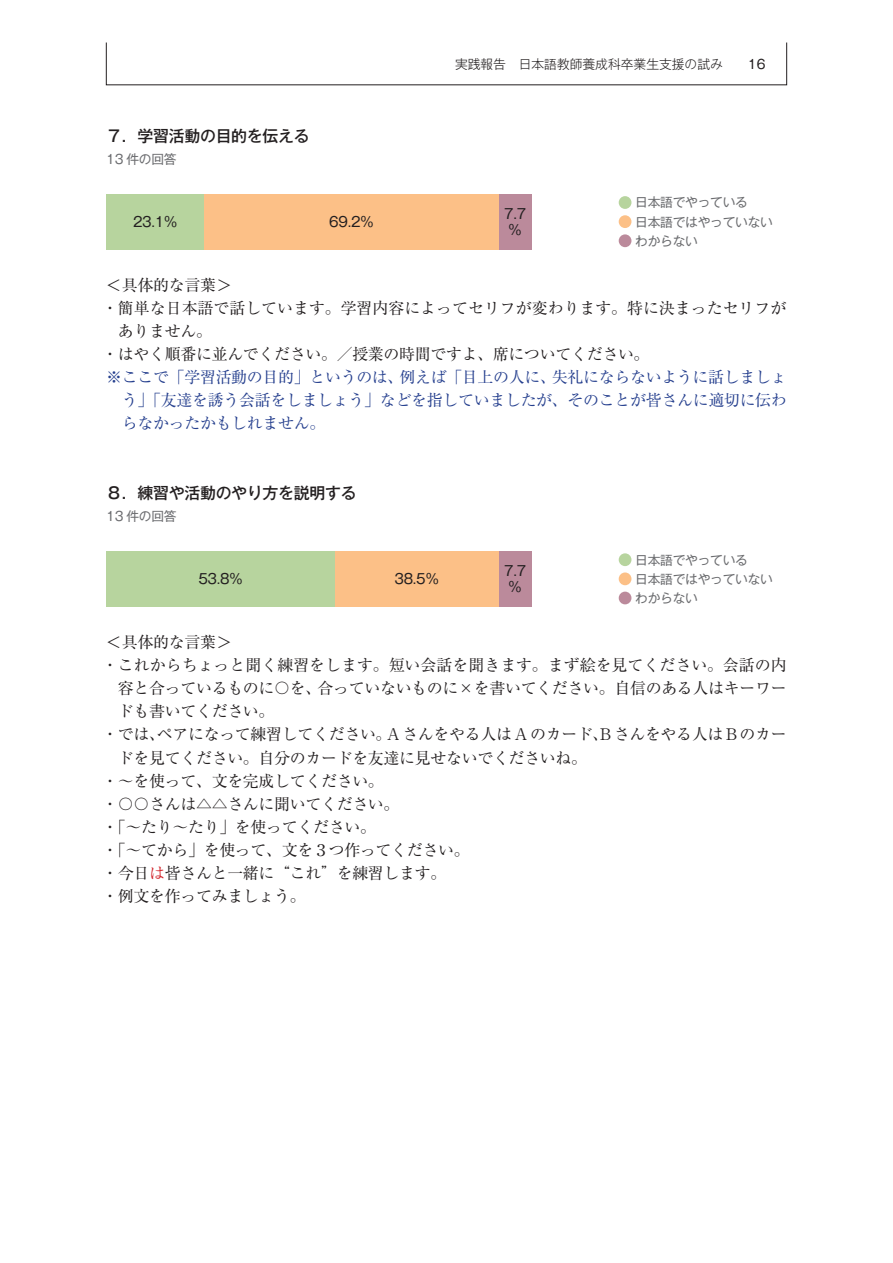
<style>
.page{position:relative;width:893px;height:1263px;background:#fff}
.page>*{position:absolute;margin:0;border:0;box-sizing:border-box;transform-origin:0 0}
.本文{font:15.9px/23.1px "Ryumin Pro";letter-spacing:-.02em;color:#231f20;text-align:justify}
.本文-2{font:15.9px/23.1px "Ryumin Pro";letter-spacing:-.02em;color:#253f8e;text-align:justify}
.本文-3{font:15.9px/23.1px "Ryumin Pro";color:#231f20}
.本文-4{font:500 15.9px "Gothic MB101 Pro";letter-spacing:-.02em;color:#231f20}
.本文-5{font:13.8px "Gothic MB101 Pro";letter-spacing:-.02em;color:#231f20}
.本文-6{font:12.75px "Gothic MB101 Pro";letter-spacing:-.02em;color:#6c6d70}
.t1{font:300 12.75px "Gothic MB101 Pro";color:#231f20}
.t2{font:12.75px "Gothic MB101 Pro";color:#231f20}
.s1{color:#d1232a}
</style>
<div class="page">
<div style="left:106px;top:194px;width:99px;height:55px;background:#b7d49e"></div>
<div style="left:205px;top:194px;width:294px;height:55px;background:#fcc087"></div>
<div style="left:499px;top:194px;width:32px;height:55px;background:#bb8a9b"></div>
<div style="left:619px;top:196px;width:12px;height:13px;background:#b7d49e;border-radius:50%"></div>
<div style="left:619px;top:215px;width:12px;height:13px;background:#fcc087;border-radius:50%"></div>
<div style="left:619px;top:234px;width:12px;height:13px;background:#bb8a9b;border-radius:50%"></div>
<div style="left:106px;top:551px;width:229px;height:55px;background:#b7d49e"></div>
<div style="left:335px;top:551px;width:164px;height:55px;background:#fcc087"></div>
<div style="left:499px;top:551px;width:32px;height:55px;background:#bb8a9b"></div>
<div style="left:619px;top:553px;width:12px;height:13px;background:#b7d49e;border-radius:50%"></div>
<div style="left:619px;top:572px;width:12px;height:13px;background:#fcc087;border-radius:50%"></div>
<div style="left:619px;top:592px;width:12px;height:12px;background:#bb8a9b;border-radius:50%"></div>
<p class="本文-4" style="left:106px;top:122px;width:205px">７．学習活動の目的を伝える</p>
<p class="本文-6" style="left:106px;top:148px;width:72px">13 件の回答</p>
<p class="本文-5" style="left:133px;top:210px;width:46px">23.1％</p>
<p class="本文-5" style="left:329px;top:210px;width:46px">69.2％</p>
<p class="t1" style="left:455px;top:53px;width:269px">実践報告　日本語教師養成科卒業生支援の試み</p>
<p class="t2" style="left:748px;top:53px;width:19px">16</p>
<p class="本文-5" style="left:504px;top:202px;width:23px">7.7</p>
<p class="本文-5" style="left:508px;top:218px;width:15px">％</p>
<p class="本文-6" style="left:635px;top:192px;width:114px">日本語でやっている</p>
<p class="本文-6" style="left:635px;top:211px;width:139px">日本語ではやっていない</p>
<p class="本文-6" style="left:635px;top:230px;width:64px">わからない</p>
<p class="本文" style="left:106px;top:272px;width:127px">＜具体的な言葉＞</p>
<p class="本文-3" style="left:118px;top:295px;width:670px;text-indent:-16px">・簡単な日本語で話しています。学習内容によってセリフが変わります。特に決まったセリフがありません。</p>
<p class="本文" style="left:102px;top:341px;width:549px">・はやく順番に並んでください。／授業の時間ですよ、席についてください。</p>
<p class="本文-2" style="left:122px;top:365px;width:666px;text-indent:-16px">※ここで「学習活動の目的」というのは、例えば「目上の人に、失礼にならないように話しましょう」「友達を誘う会話をしましょう」などを指していましたが、そのことが皆さんに適切に伝わらなかったかもしれません。</p>
<p class="本文-4" style="left:106px;top:480px;width:252px">８．練習や活動のやり方を説明する</p>
<p class="本文-6" style="left:106px;top:505px;width:72px">13 件の回答</p>
<p class="本文-5" style="left:198px;top:567px;width:46px">53.8％</p>
<p class="本文-5" style="left:395px;top:567px;width:46px">38.5％</p>
<p class="本文-5" style="left:504px;top:559px;width:23px">7.7</p>
<p class="本文-5" style="left:508px;top:575px;width:15px">％</p>
<p class="本文-6" style="left:635px;top:549px;width:114px">日本語でやっている</p>
<p class="本文-6" style="left:635px;top:568px;width:139px">日本語ではやっていない</p>
<p class="本文-6" style="left:635px;top:587px;width:64px">わからない</p>
<p class="本文" style="left:106px;top:629px;width:127px">＜具体的な言葉＞</p>
<p class="本文" style="left:118px;top:652px;width:670px;text-indent:-16px">・これからちょっと聞く練習をします。短い会話を聞きます。まず絵を見てください。会話の内容と合っているものに〇を、合っていないものに×を書いてください。自信のある人はキーワードも書いてください。</p>
<p class="本文" style="left:118px;top:722px;width:670px;text-indent:-16px">・では、ペアになって練習してください。A さんをやる人は A のカード、B さんをやる人は B のカードを見てください。自分のカードを友達に見せないでくださいね。</p>
<p class="本文" style="left:102px;top:768px;width:283px">・～を使って、文を完成してください。</p>
<p class="本文" style="left:102px;top:791px;width:299px">・〇〇さんは△△さんに聞いてください。</p>
<p class="本文" style="left:102px;top:814px;width:275px">・「～たり～たり」を使ってください。</p>
<p class="本文" style="left:102px;top:837px;width:369px">・「～てから」を使って、文を３つ作ってください。</p>
<p class="本文" style="left:102px;top:860px;width:346px">・今日<span class="s1">は</span>皆さんと一緒に“これ”を練習します。</p>
<p class="本文" style="left:102px;top:884px;width:205px">・例文を作ってみましょう。</p>
</div>
